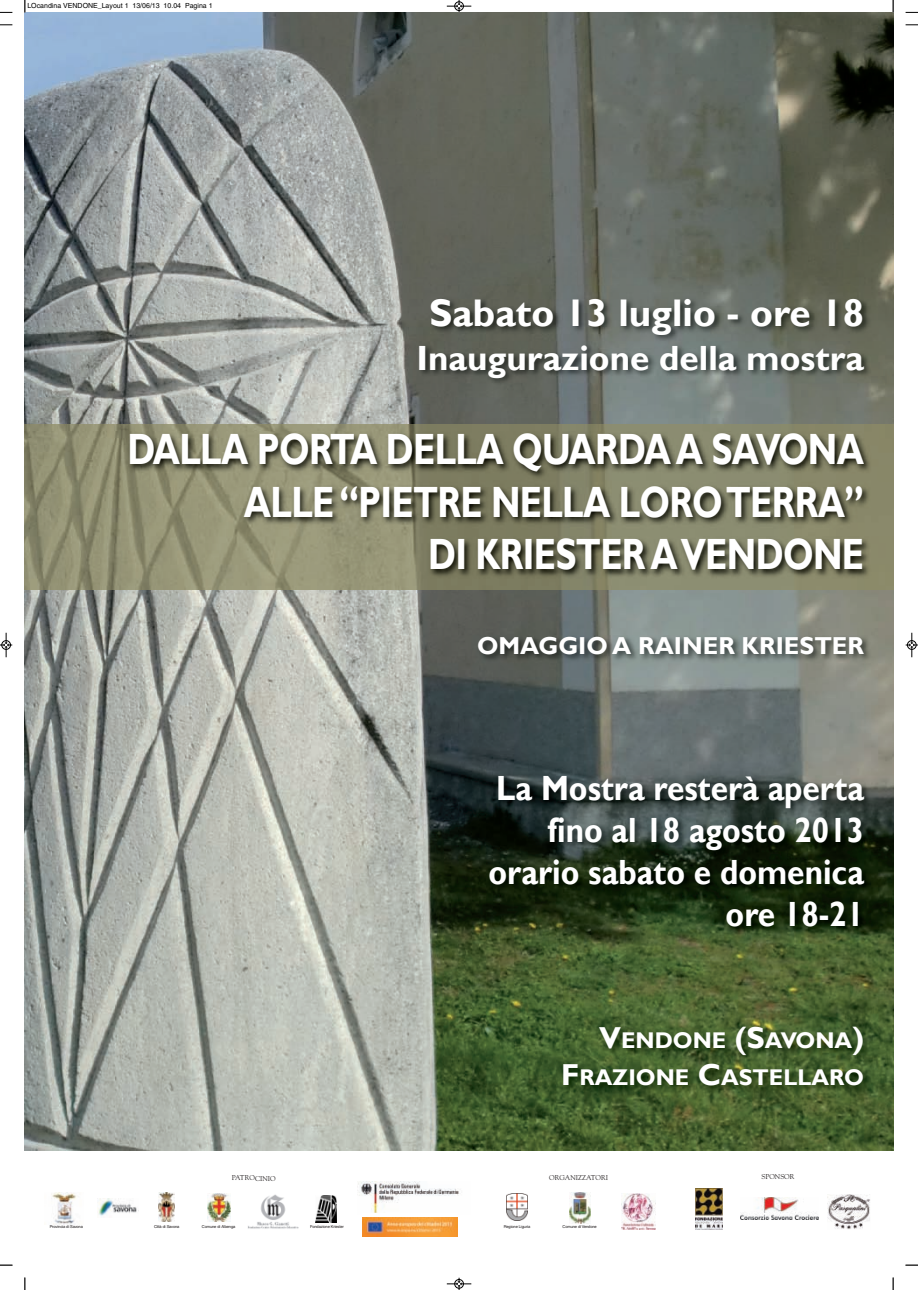
<style>
.page{position:relative;width:918px;height:1290px;background:#fff}
.page>*{position:absolute;margin:0;border:0;box-sizing:border-box;transform-origin:0 0}
.t1{font:700 43.75px/52.5px "Gill Sans";letter-spacing:-.02em;color:#fff;text-align:right;scale:.8 1}
.t2{font:700 38.5px "Gill Sans";color:#fff}
.t3{font:700 35px/42px "Gill Sans";color:#fff;text-align:right;scale:.9 1}
.t4{font:700 35px "Gill Sans";color:#fff}
.t5{font:700 24.5px "Gill Sans";color:#fff}
.t6{font:700 22.75px/36.3px "Gill Sans";color:#fff;text-align:right}
.t7{font:7.09px "Goudy";color:#231f20}
.t8{font:7px "Helvetica";color:#000}
.t9{font:4.02px "Helvetica";letter-spacing:-.025em;color:#231f20}
.s1{font-size:30.28px}
</style>
<div class="page">
<img style="left:25px;top:12px;width:868px;height:274px">
<img style="left:25px;top:286px;width:868px;height:865px">
<img style="left:25px;top:424px;width:868px;height:165px">
<img style="left:621px;top:1193px;width:34px;height:37px">
<img style="left:569px;top:1192px;width:21px;height:32px">
<img style="left:506px;top:1194px;width:21px;height:26px">
<img style="left:740px;top:1197px;width:78px;height:23px">
<img style="left:695px;top:1188px;width:27px;height:42px">
<img style="left:357px;top:1182px;width:102px;height:31px">
<div style="left:363px;top:1213px;width:94px;height:27px;background:linear-gradient(to right,#fff,#fff)"></div>
<img style="left:363px;top:1217px;width:94px;height:19px">
<img style="left:158px;top:1192px;width:17px;height:29px">
<img style="left:315px;top:1196px;width:22px;height:27px">
<img style="left:51px;top:1192px;width:25px;height:32px">
<img style="left:207px;top:1193px;width:24px;height:28px">
<img style="left:248px;top:1194px;width:50px;height:35px">
<img style="left:97px;top:1198px;width:40px;height:19px">
<img style="left:827px;top:1194px;width:43px;height:35px">
<svg style="left:0;top:25px;width:12px;height:1px"></svg>
<svg style="left:905px;top:25px;width:13px;height:1px"></svg>
<svg style="left:25px;top:0;width:1px;height:12px"></svg>
<svg style="left:0;top:12px;width:12px;height:1px"></svg>
<svg style="left:893px;top:0;width:1px;height:12px"></svg>
<svg style="left:905px;top:12px;width:13px;height:1px"></svg>
<svg style="left:25px;top:1277px;width:1px;height:13px"></svg>
<svg style="left:0;top:1265px;width:12px;height:1px"></svg>
<svg style="left:893px;top:1277px;width:1px;height:13px"></svg>
<svg style="left:905px;top:1265px;width:13px;height:1px"></svg>
<svg style="left:447px;top:0;width:24px;height:12px"></svg>
<svg style="left:447px;top:1278px;width:24px;height:12px"></svg>
<svg style="left:0;top:633px;width:12px;height:24px"></svg>
<svg style="left:905px;top:633px;width:13px;height:24px"></svg>
<h3 class="t8" style="left:27px;top:3px;width:187px">LOcandina VENDONE_Layout 1 13/06/13 10.04 Pagina 1</h3>
<h2 class="t2" style="left:429px;top:290px;width:436px">SABATO 13 LUGLIO - ORE 18</h2>
<h3 class="t4" style="left:416px;top:337px;width:449px">INAUGURAZIONE DELLA MOSTRA</h3>
<h1 class="t1" style="left:127px;top:422px;width:922px">DALLA PORTA DELLA QUARDA A SAVONA<br>ALLE “PIETRE NELLA LORO TERRA”<br>DI KRIESTER A VENDONE</h1>
<h3 class="t5" style="left:477px;top:631px;width:388px">OMAGGIO A RAINER KRIESTER</h3>
<h3 class="t3" style="left:488px;top:766px;width:419px">LA MOSTRA RESTERÀ APERTA<br>FINO AL 18 AGOSTO 2013<br>ORARIO SABATO E DOMENICA<br>ORE 18-21</h3>
<h3 class="t6" style="left:561px;top:1022px;width:304px"><span class="s1">V</span>ENDONE <span class="s1">(S</span>AVONA<span class="s1">)<br>F</span>RAZIONE <span class="s1">C</span>ASTELLARO</h3>
<h3 class="t7" style="left:232px;top:1174px;width:45px">PATROCINIO</h3>
<h3 class="t7" style="left:549px;top:1174px;width:61px">ORGANIZZATORI</h3>
<h3 class="t7" style="left:761px;top:1173px;width:35px">SPONSOR</h3>
<p class="t9" style="left:50px;top:1225px;width:35px">Provincia di Savona</p>
<p class="t9" style="left:154px;top:1225px;width:27px">Città di Savona</p>
<p class="t9" style="left:202px;top:1225px;width:35px">Comune di Albenga</p>
<p class="t9" style="left:310px;top:1225px;width:35px">Fondazione Kriester</p>
<p class="t9" style="left:504px;top:1225px;width:28px">Regione Liguria</p>
<p class="t9" style="left:562px;top:1225px;width:36px">Comune di Vendone</p>
</div>
